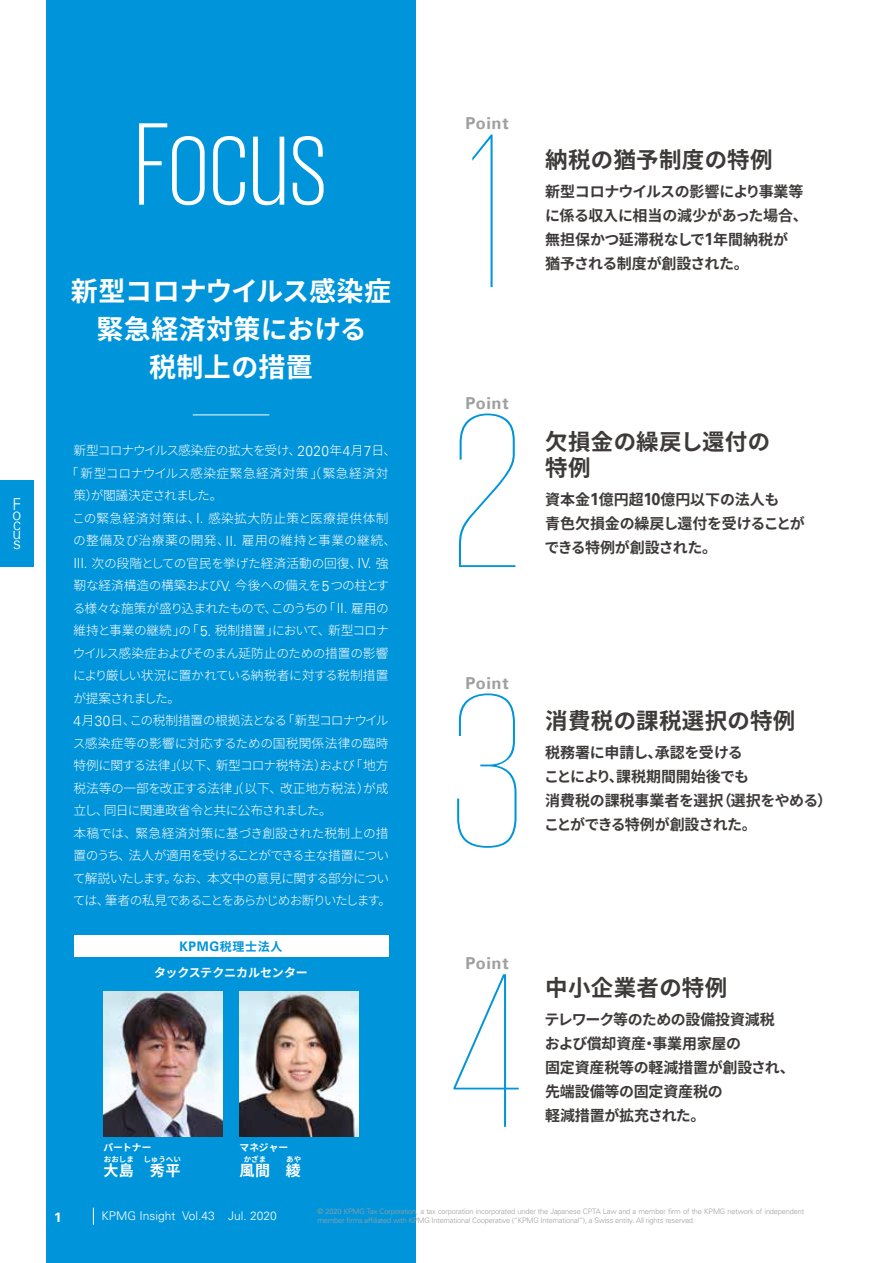
<style>
.page{position:relative;width:893px;height:1263px;background:#fff}
.page>*{position:absolute;margin:0;border:0;box-sizing:border-box;transform-origin:0 0}
.t1{font:100 225px "KPMG";color:#0095da}
.t2{font:300 120px "KPMG";letter-spacing:.015em;color:#fff}
.t3{font:700 27px/38px "Noto Sans CJ Kjp";letter-spacing:.015em;color:#fff;text-align:center}
.t4{font:700 22.5px/25.5px "Noto Sans CJ Kjp";letter-spacing:.015em;color:#3e3a39}
.t5{font:700 16.5px "Universfor KPMG";letter-spacing:.035em;color:#9fa0a0}
.t6{font:300 16.5px "Universfor KPMG";color:#fff;scale:.95 1}
.t7{font:700 15px/24px "Noto Sans CJ Kjp";letter-spacing:-.015em;color:#3e3a39}
.t8{font:700 15px "Noto Sans CJ Kjp";color:#fff}
.t9{font:700 13.5px "Univers";color:#fff}
.t10{font:300 12.75px "Noto Sans CJ Kjp";letter-spacing:-.035em;color:#fff}
.t11{font:300 12.75px "Noto Sans CJ Kjp";letter-spacing:-.065em;color:#fff}
.t12{font:300 12.75px "Noto Sans CJ Kjp";letter-spacing:-.01em;color:#fff}
.t13{font:300 12.75px "Noto Sans CJ Kjp";letter-spacing:-.07em;color:#fff}
.t14{font:300 12.75px "Noto Sans CJ Kjp";letter-spacing:-.06em;color:#fff}
.t15{font:300 12.75px "Noto Sans CJ Kjp";letter-spacing:-.1em;color:#fff}
.t16{font:300 12.75px "Noto Sans CJ Kjp";letter-spacing:.02em;color:#fff}
.t17{font:300 12.75px "Noto Sans CJ Kjp";letter-spacing:-.075em;color:#fff}
.t18{font:300 12.75px "Noto Sans CJ Kjp";letter-spacing:.035em;color:#fff}
.t19{font:300 12.75px "Noto Sans CJ Kjp";letter-spacing:.025em;color:#fff}
.t20{font:300 12.75px "Noto Sans CJ Kjp";letter-spacing:-.005em;color:#fff}
.t21{font:300 12px "Univers";color:#fff}
.t22{font:700 12px "Noto Sans CJ Kjp";letter-spacing:-.02em;color:#fff}
.t23{font:700 12px "Noto Sans CJ Kjp";letter-spacing:.06em;color:#0095da}
.t24{font:700 9.75px "Noto Sans CJ Kjp";color:#fff}
.t25{font:300 7.5px/9px "Univers";letter-spacing:-.025em;color:#9fa0a0}
.t26{font:700 7.5px "Noto Sans CJ Kjp";color:#fff}
.s1{font-family:"Universfor KPMG";font-size:14.55px}
.s2{font-family:"Universfor KPMG";font-size:14.1px}
.s3{font-family:"Universfor KPMG";font-size:13.2px}
.s4{font-family:"Universfor KPMG";font-size:17.1px}
</style>
<div class="page">
<div style="left:46px;top:0;width:370px;height:1263px;background:#0095da"></div>
<div style="left:0;top:480px;width:34px;height:87px;background:#0095da"></div>
<svg style="left:93px;top:1208px;width:1px;height:17px"></svg>
<hr style="left:193px;top:414px;width:76px;height:1px;background:#fff">
<div style="left:74px;top:935px;width:314px;height:22px;background:#fff"></div>
<img style="left:103px;top:991px;width:119px;height:145px">
<img style="left:239px;top:991px;width:120px;height:145px">
<p class="t6" style="left:13px;top:494px;width:11px">F</p>
<p class="t6" style="left:13px;top:504px;width:11px">o</p>
<p class="t6" style="left:13px;top:514px;width:10px">c</p>
<p class="t6" style="left:13px;top:524px;width:11px">u</p>
<p class="t6" style="left:13px;top:533px;width:10px">s</p>
<h2 class="t2" style="left:135px;top:107px;width:193px">Focus</h2>
<h3 class="t3" style="left:71px;top:273px;width:322px">新型コロナウイルス感染症緊急経済対策における<br>税制上の措置</h3>
<p class="t13" style="left:74px;top:443px;width:324px">新型コロナウイルス感染症の拡大を受け、<span class="s1">2020</span>年<span class="s1">4</span>月<span class="s1">7</span>日、</p>
<p class="t18" style="left:66px;top:466px;width:324px">「新型コロナウイルス感染症緊急経済対策」（緊急経済対</p>
<p class="t13" style="left:74px;top:488px;width:150px">策）が閣議決定されました。</p>
<p class="t19" style="left:72px;top:511px;width:318px">この緊急経済対策は、<span class="s2">I.</span> 感染拡大防止策と医療提供体制</p>
<p class="t16" style="left:73px;top:533px;width:325px">の整備及び治療薬の開発、<span class="s2">II.</span> 雇用の維持と事業の継続、</p>
<p class="t10" style="left:73px;top:556px;width:317px"><span class="s2">III.</span> 次の段階としての官民を挙げた経済活動の回復、<span class="s2">IV.</span> 強</p>
<p class="t10" style="left:74px;top:578px;width:317px">靭な経済構造の構築および<span class="s2">V.</span> 今後への備えを<span class="s1">5</span>つの柱とす</p>
<p class="t11" style="left:73px;top:601px;width:318px">る様々な施策が盛り込まれたもので、このうちの「 <span class="s2">II.</span> 雇用の</p>
<p class="t10" style="left:74px;top:623px;width:317px">維持と事業の継続」の「<span class="s1">5</span><span class="s2">.</span> 税制措置」において、新型コロナ</p>
<p class="t10" style="left:73px;top:646px;width:317px">ウイルス感染症およびそのまん延防止のための措置の影響</p>
<p class="t10" style="left:73px;top:668px;width:317px">により厳しい状況に置かれている納税者に対する税制措置</p>
<p class="t13" style="left:73px;top:691px;width:108px">が提案されました。</p>
<p class="t11" style="left:74px;top:713px;width:317px"><span class="s1">4</span>月<span class="s1">30</span>日、この税制措置の根拠法となる「新型コロナウイル</p>
<p class="t12" style="left:73px;top:736px;width:317px">ス感染症等の影響に対応するための国税関係法律の臨時</p>
<p class="t10" style="left:74px;top:758px;width:316px">特例に関する法律」（以下、新型コロナ税特法）および「地方</p>
<p class="t12" style="left:74px;top:781px;width:316px">税法等の一部を改正する法律」（以下、改正地方税法）が成</p>
<p class="t14" style="left:74px;top:803px;width:260px">立し、同日に関連政省令と共に公布されました。</p>
<p class="t20" style="left:74px;top:826px;width:316px">本稿では、緊急経済対策に基づき創設された税制上の措</p>
<p class="t17" style="left:73px;top:848px;width:317px">置のうち、法人が適用を受けることができる主な措置につい</p>
<p class="t14" style="left:73px;top:871px;width:318px">て解説いたします。なお、本文中の意見に関する部分につい</p>
<p class="t15" style="left:73px;top:893px;width:320px">ては、筆者の私見であることをあらかじめお断りいたします。</p>
<p class="t23" style="left:180px;top:939px;width:104px"><span class="s3">KPMG</span>税理士法人</p>
<p class="t22" style="left:154px;top:965px;width:155px">タックステクニカルセンター</p>
<p class="t24" style="left:103px;top:1142px;width:50px">パートナー</p>
<p class="t24" style="left:239px;top:1142px;width:50px">マネジャー</p>
<p class="t26" style="left:104px;top:1155px;width:31px">おおしま</p>
<p class="t26" style="left:143px;top:1155px;width:39px">しゅうへい</p>
<p class="t8" style="left:103px;top:1162px;width:78px">大島 秀平</p>
<p class="t26" style="left:244px;top:1155px;width:24px">かざま</p>
<p class="t26" style="left:286px;top:1155px;width:16px">あや</p>
<p class="t8" style="left:239px;top:1162px;width:63px">風間 綾</p>
<p class="t5" style="left:465px;top:114px;width:45px">Point</p>
<h1 class="t1" style="left:469px;top:105px;width:37px">1</h1>
<h3 class="t4" style="left:545px;top:147px;width:229px">納税の猶予制度の特例</h3>
<p class="t7" style="left:545px;top:180px;width:264px">新型コロナウイルスの影響により事業等に係る収入に相当の減少があった場合、無担保かつ延滞税なしで<span class="s4">1</span>年間納税が<br>猶予される制度が創設された。</p>
<p class="t5" style="left:465px;top:393px;width:45px">Point</p>
<h1 class="t1" style="left:452px;top:385px;width:71px">2</h1>
<h3 class="t4" style="left:545px;top:430px;width:226px">欠損金の繰戻し還付の特例</h3>
<p class="t7" style="left:544px;top:488px;width:262px">資本金<span class="s4">1</span>億円超<span class="s4">10</span>億円以下の法人も<br>青色欠損金の繰戻し還付を受けることができる特例が創設された。</p>
<p class="t5" style="left:465px;top:673px;width:45px">Point</p>
<h1 class="t1" style="left:451px;top:665px;width:74px">3</h1>
<h3 class="t4" style="left:545px;top:708px;width:252px">消費税の課税選択の特例</h3>
<p class="t7" style="left:544px;top:740px;width:289px">税務署に申請し、承認を受ける<br>ことにより、課税期間開始後でも<br>消費税の課税事業者を選択（選択をやめる）ことができる特例が創設された。</p>
<p class="t5" style="left:465px;top:953px;width:45px">Point</p>
<h1 class="t1" style="left:452px;top:945px;width:72px">4</h1>
<h3 class="t4" style="left:545px;top:976px;width:184px">中小企業者の特例</h3>
<p class="t7" style="left:544px;top:1008px;width:252px">テレワーク等のための設備投資減税<br>および償却資産・事業用家屋の<br>固定資産税等の軽減措置が創設され、先端設備等の固定資産税の<br>軽減措置が拡充された。</p>
<p class="t9" style="left:54px;top:1208px;width:9px">1</p>
<p class="t21" style="left:101px;top:1209px;width:177px">KPMG Insight Vol.43 Jul. 2020</p>
<p class="t25" style="left:317px;top:1207px;width:488px">© 2020 KPMG Tax Corporation, a tax corporation incorporated under the Japanese CPTA Law and a member firm of the KPMG network of independent member firms affiliated with KPMG International Cooperative (“KPMG International”), a Swiss entity. All rights reserved.</p>
</div>
